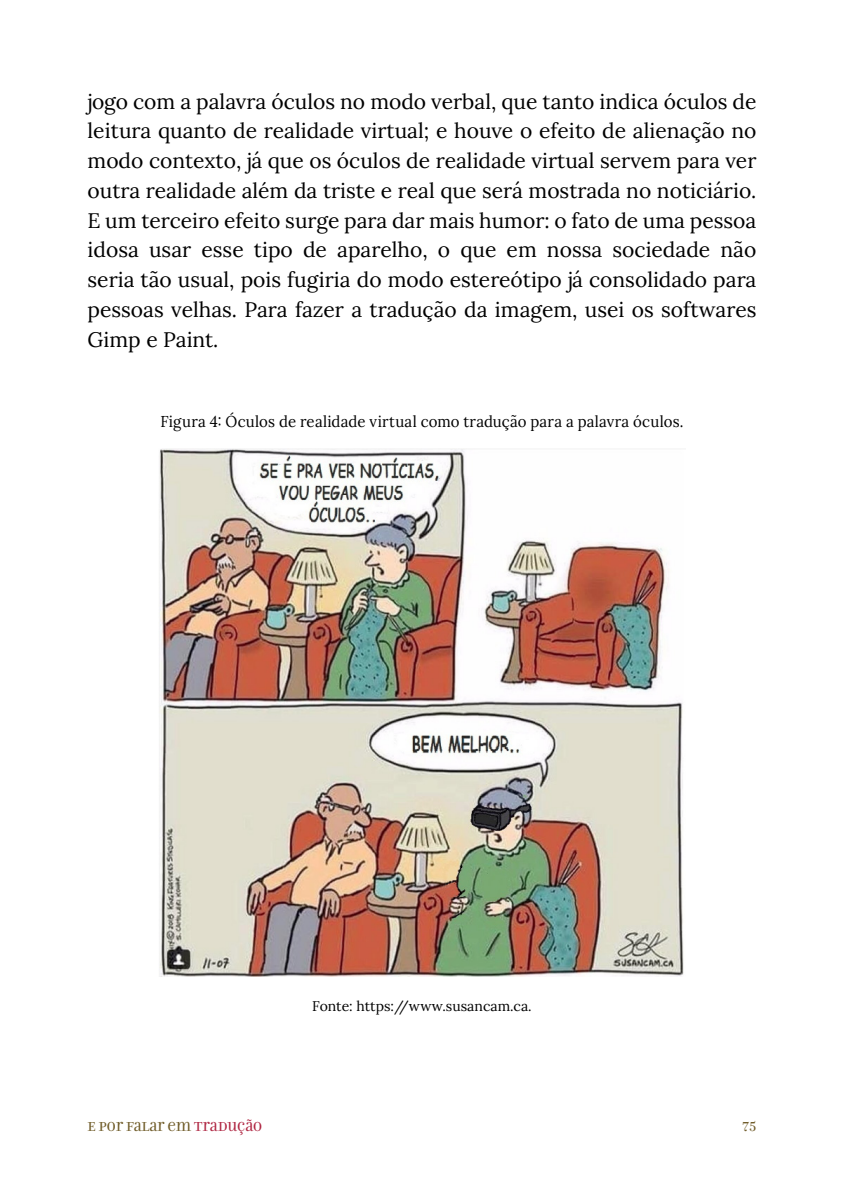
<style>
.page{position:relative;width:844px;height:1191px;background:#fff}
.page>*{position:absolute;margin:0;border:0;box-sizing:border-box;transform-origin:0 0}
.texto{font:21px/29.8px "Lora";color:#000;text-align:justify}
.legenda_top{font:15.75px "Lora";letter-spacing:.015em;color:#000;scale:.95 1}
.fonte{font:14px "Lora";color:#000}
.t1{font:14px "Filosofia Unicase OT";color:#705c29}
.s1{color:#af2642}
</style>
<div class="page">
<img style="left:159px;top:448px;width:525px;height:528px">
<p class="texto" style="left:88px;top:85px;width:670px">jogo com a palavra óculos no modo verbal, que tanto indica óculos de leitura quanto de realidade virtual; e houve o efeito de alienação no modo contexto, já que os óculos de realidade virtual servem para ver outra realidade além da triste e real que será mostrada no noticiário.<br>E um terceiro efeito surge para dar mais humor: o fato de uma pessoa idosa usar esse tipo de aparelho, o que em nossa sociedade não seria tão usual, pois fugiria do modo estereótipo já consolidado para pessoas velhas. Para fazer a tradução da imagem, usei os softwares Gimp e Paint.</p>
<p class="legenda_top" style="left:160px;top:409px;width:552px">Figura 4: Óculos de realidade virtual como tradução para a palavra óculos.</p>
<p class="fonte" style="left:312px;top:995px;width:221px">Fonte: https://www.susancam.ca.</p>
<p class="t1" style="left:88px;top:1118px;width:176px">E POR FALAR EM <span class="s1">TRADUÇÃO</span></p>
<p class="t1" style="left:742px;top:1118px;width:16px">75</p>
</div>
